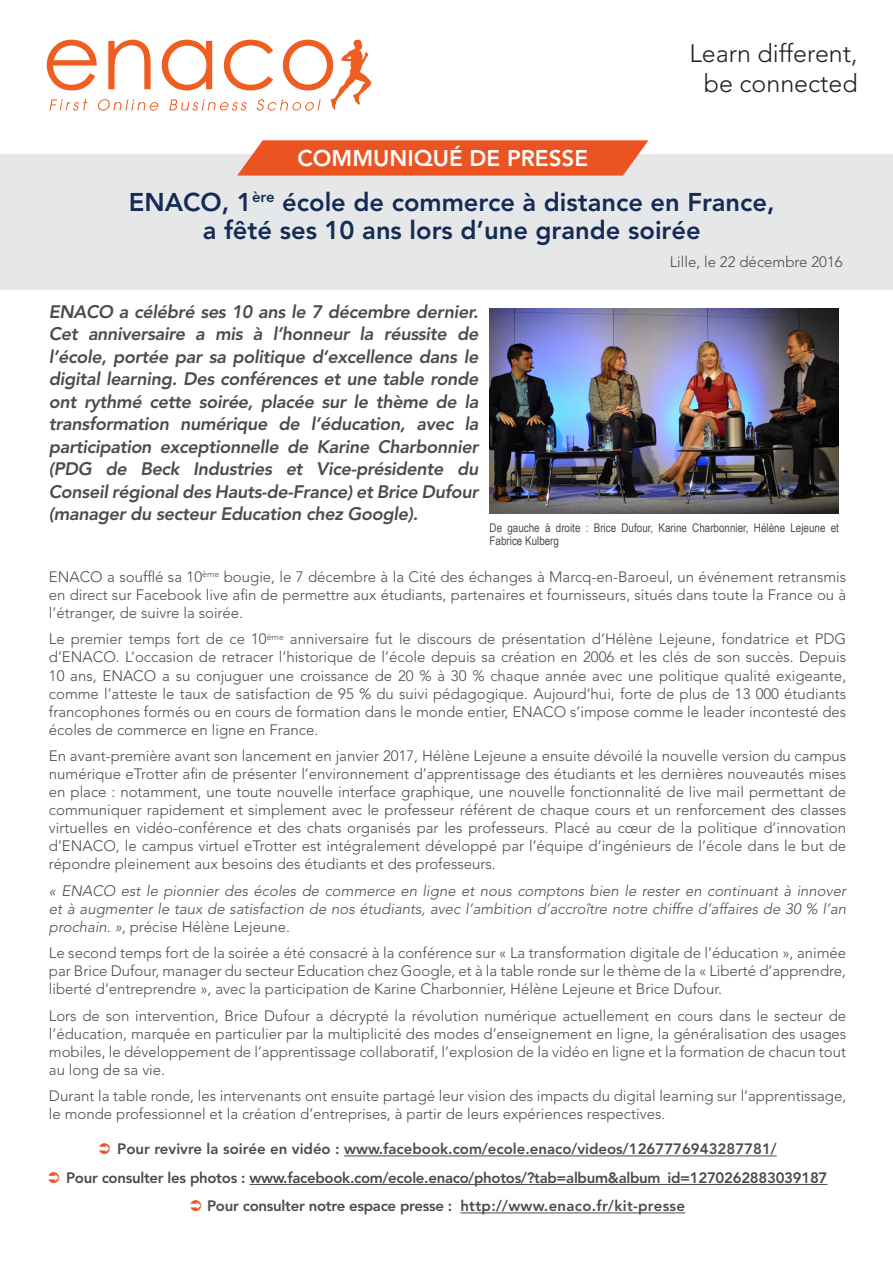
<style>
.page{position:relative;width:893px;height:1263px;background:#fff}
.page>*{position:absolute;margin:0;border:0;box-sizing:border-box;transform-origin:0 0}
.t1{font:800 25.5px/28.5px "Avenir";color:#142c54;text-align:center}
.t2{font:300 25.05px/30px "Avenir";color:#231f20;text-align:center}
.t3{font:800 22.5px "Avenir";color:#fff}
.t4{font:italic 800 18px/22.5px "Avenir";letter-spacing:-.02em;color:#4b4c4d;text-align:justify}
.t5{font:300 15px/18px "Avenir";color:#4b4c4d;text-align:justify}
.t6{font:800 15px/28.5px "Avenir";letter-spacing:-.02em;color:#4b4c4d;text-align:center}
.t7{font:italic 300 15px/18px "Avenir";color:#4b4c4d;text-align:justify}
.t8{font:12px/13.5px "Arial Narrow";color:#4b4c4d}
.s1{font-style:normal}
</style>
<div class="page">
<div style="left:0;top:154px;width:893px;height:135px;background:#e6e7e9"></div>
<svg style="left:47px;top:39px;width:325px;height:72px"></svg>
<svg style="left:237px;top:140px;width:411px;height:36px;background:#ec5f32"></svg>
<hr style="left:344px;top:1155px;width:433px;height:1px;background:#4b4c4d">
<hr style="left:249px;top:1184px;width:578px;height:1px;background:#4b4c4d">
<hr style="left:460px;top:1212px;width:225px;height:1px;background:#4b4c4d">
<img style="left:490px;top:308px;width:349px;height:205px">
<h3 class="t3" style="left:297px;top:145px;width:292px">COMMUNIQUÉ DE PRESSE</h3>
<h2 class="t2" style="left:689px;top:38px;width:170px">Learn different, be connected</h2>
<h1 class="t1" style="left:129px;top:187px;width:647px">ENACO, 1<sup>ère</sup> école de commerce à distance en France, a fêté ses 10 ans lors d’une grande soirée</h1>
<p class="t5" style="left:670px;top:253px;width:174px">Lille, le 22 décembre 2016</p>
<p class="t4" style="left:49px;top:300px;width:431px">ENACO a célébré ses 10 ans le 7 décembre dernier.<br>Cet anniversaire a mis à l’honneur la réussite de l’école, portée par sa politique d’excellence dans le digital learning. Des conférences et une table ronde ont rythmé cette soirée, placée sur le thème de la transformation numérique de l’éducation, avec la participation exceptionnelle de Karine Charbonnier (PDG de Beck Industries et Vice-présidente du Conseil régional des Hauts-de-France) et Brice Dufour (manager du secteur Education chez Google).</p>
<p class="t8" style="left:490px;top:520px;width:351px">De gauche à droite : Brice Dufour, Karine Charbonnier, Hélène Lejeune et<br>Fabrice Kulberg</p>
<p class="t5" style="left:49px;top:568px;width:799px">ENACO a soufflé sa 10<sup>ème</sup> bougie, le 7 décembre à la Cité des échanges à Marcq-en-Baroeul, un événement retransmis en direct sur Facebook live afin de permettre aux étudiants, partenaires et fournisseurs, situés dans toute la France ou à l’étranger, de suivre la soirée.</p>
<p class="t5" style="left:49px;top:630px;width:799px">Le premier temps fort de ce 10<sup>ème</sup> anniversaire fut le discours de présentation d’Hélène Lejeune, fondatrice et PDG d’ENACO. L’occasion de retracer l’historique de l’école depuis sa création en 2006 et les clés de son succès. Depuis 10 ans, ENACO a su conjuguer une croissance de 20 % à 30 % chaque année avec une politique qualité exigeante, comme l’atteste le taux de satisfaction de 95 % du suivi pédagogique. Aujourd’hui, forte de plus de 13 000 étudiants francophones formés ou en cours de formation dans le monde entier, ENACO s’impose comme le leader incontesté des écoles de commerce en ligne en France.</p>
<p class="t5" style="left:49px;top:747px;width:799px">En avant-première avant son lancement en janvier 2017, Hélène Lejeune a ensuite dévoilé la nouvelle version du campus numérique eTrotter afin de présenter l’environnement d’apprentissage des étudiants et les dernières nouveautés mises en place : notamment, une toute nouvelle interface graphique, une nouvelle fonctionnalité de live mail permettant de communiquer rapidement et simplement avec le professeur référent de chaque cours et un renforcement des classes virtuelles en vidéo-conférence et des chats organisés par les professeurs. Placé au cœur de la politique d’innovation d’ENACO, le campus virtuel eTrotter est intégralement développé par l’équipe d’ingénieurs de l’école dans le but de répondre pleinement aux besoins des étudiants et des professeurs.</p>
<p class="t7" style="left:49px;top:881px;width:799px">« ENACO est le pionnier des écoles de commerce en ligne et nous comptons bien le rester en continuant à innover et à augmenter le taux de satisfaction de nos étudiants, avec l’ambition d’accroître notre chiffre d’affaires de 30 % l’an prochain. », <span class="s1">précise Hélène Lejeune.</span></p>
<p class="t5" style="left:49px;top:944px;width:799px">Le second temps fort de la soirée a été consacré à la conférence sur « La transformation digitale de l’éducation », animée par Brice Dufour, manager du secteur Education chez Google, et à la table ronde sur le thème de la « Liberté d’apprendre, liberté d’entreprendre », avec la participation de Karine Charbonnier, Hélène Lejeune et Brice Dufour.</p>
<p class="t5" style="left:49px;top:1006px;width:799px">Lors de son intervention, Brice Dufour a décrypté la révolution numérique actuellement en cours dans le secteur de l’éducation, marquée en particulier par la multiplicité des modes d’enseignement en ligne, la généralisation des usages mobiles, le développement de l’apprentissage collaboratif, l’explosion de la vidéo en ligne et la formation de chacun tout au long de sa vie.</p>
<p class="t5" style="left:49px;top:1087px;width:799px">Durant la table ronde, les intervenants ont ensuite partagé leur vision des impacts du digital learning sur l’apprentissage, le monde professionnel et la création d’entreprises, à partir de leurs expériences respectives.</p>
<p class="t6" style="left:66px;top:1135px;width:763px">Pour revivre la soirée en vidéo : www.facebook.com/ecole.enaco/videos/1267776943287781/<br>Pour consulter les photos : www.facebook.com/ecole.enaco/photos/?tab=album&amp;album_id=1270262883039187<br>Pour consulter notre espace presse : http://www.enaco.fr/kit-presse</p>
</div>
